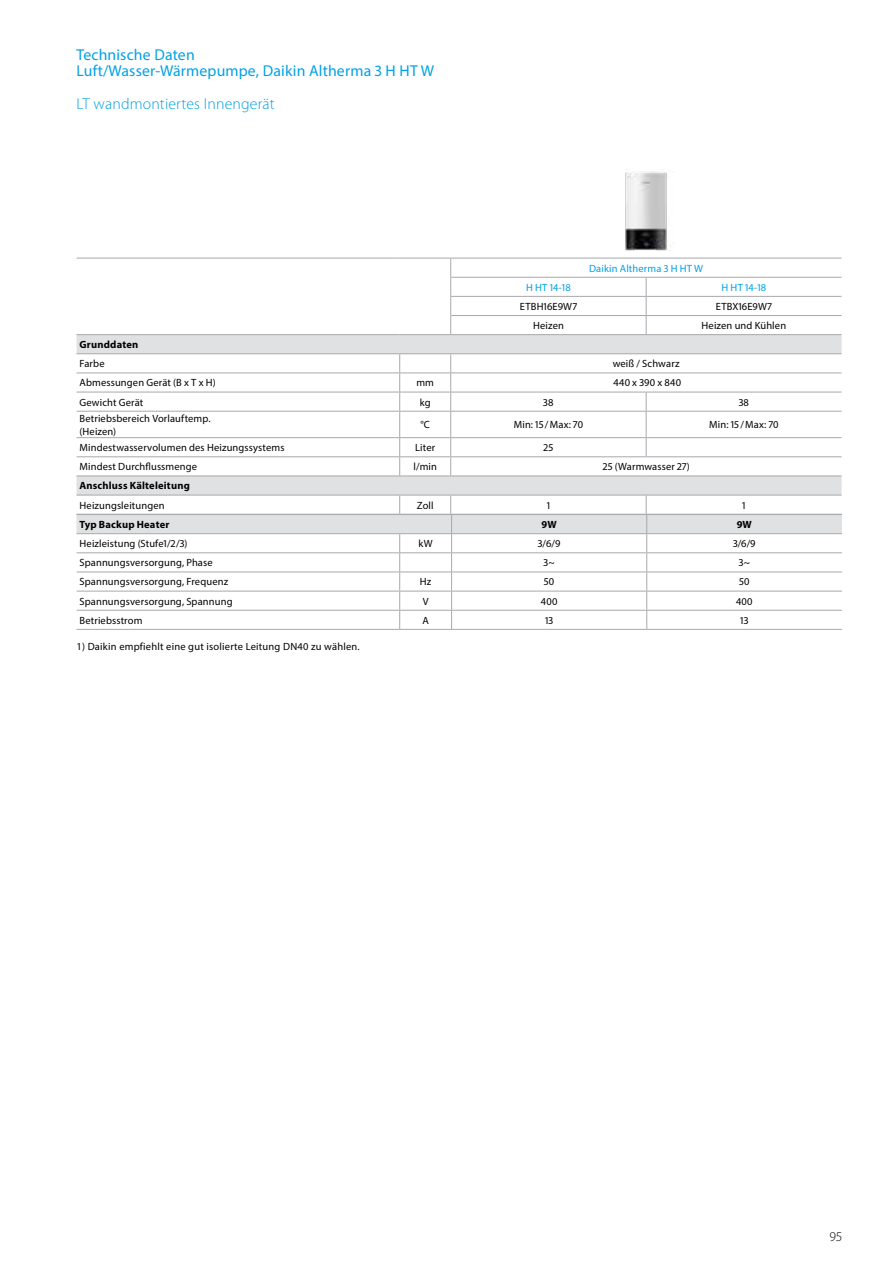
<style>
.page{position:relative;width:893px;height:1263px;background:#fff}
.page>*{position:absolute;margin:0;border:0;box-sizing:border-box;transform-origin:0 0}
.t1{font:15.75px/16.5px "Myriad Pro";letter-spacing:.01em;color:#00a1e4}
.t2{font:300 15.75px "Myriad Pro";letter-spacing:.01em;color:#00a1e4}
.t3{font:300 13.5px "Myriad Pro";color:#000}
.t4{font:10.5px/12.6px "Myriad Pro";letter-spacing:.015em;color:#000}
.t5{font:700 10.5px "Myriad Pro";letter-spacing:.02em;color:#000}
.t6{font:10.5px "Myriad Pro";letter-spacing:.01em;color:#00a1e4}
</style>
<div class="page">
<svg style="left:77px;top:335px;width:765px;height:160px"></svg>
<hr style="left:77px;top:258px;width:323px;height:1px;background:#a7a9ac">
<hr style="left:400px;top:258px;width:51px;height:1px;background:#a7a9ac">
<hr style="left:451px;top:258px;width:195px;height:1px;background:#a7a9ac">
<hr style="left:646px;top:258px;width:196px;height:1px;background:#a7a9ac">
<hr style="left:451px;top:277px;width:195px;height:1px;background:#a7a9ac">
<hr style="left:646px;top:277px;width:196px;height:1px;background:#a7a9ac">
<hr style="left:451px;top:296px;width:195px;height:1px;background:#a7a9ac">
<hr style="left:646px;top:296px;width:196px;height:1px;background:#a7a9ac">
<hr style="left:451px;top:315px;width:195px;height:1px;background:#a7a9ac">
<hr style="left:646px;top:315px;width:196px;height:1px;background:#a7a9ac">
<hr style="left:77px;top:373px;width:323px;height:1px;background:#a7a9ac">
<hr style="left:400px;top:373px;width:51px;height:1px;background:#a7a9ac">
<hr style="left:451px;top:373px;width:195px;height:1px;background:#a7a9ac">
<hr style="left:646px;top:373px;width:196px;height:1px;background:#a7a9ac">
<hr style="left:77px;top:392px;width:323px;height:1px;background:#a7a9ac">
<hr style="left:400px;top:392px;width:51px;height:1px;background:#a7a9ac">
<hr style="left:451px;top:392px;width:195px;height:1px;background:#a7a9ac">
<hr style="left:646px;top:392px;width:196px;height:1px;background:#a7a9ac">
<hr style="left:77px;top:411px;width:323px;height:1px;background:#a7a9ac">
<hr style="left:400px;top:411px;width:51px;height:1px;background:#a7a9ac">
<hr style="left:451px;top:411px;width:195px;height:1px;background:#a7a9ac">
<hr style="left:646px;top:411px;width:196px;height:1px;background:#a7a9ac">
<svg style="left:450px;top:258px;width:1px;height:76px"></svg>
<svg style="left:646px;top:278px;width:1px;height:56px"></svg>
<svg style="left:646px;top:392px;width:1px;height:64px"></svg>
<svg style="left:399px;top:354px;width:1px;height:122px"></svg>
<svg style="left:450px;top:354px;width:1px;height:122px"></svg>
<hr style="left:77px;top:334px;width:323px;height:1px;background:#a7a9ac">
<hr style="left:400px;top:334px;width:51px;height:1px;background:#a7a9ac">
<hr style="left:451px;top:334px;width:195px;height:1px;background:#a7a9ac">
<hr style="left:646px;top:334px;width:196px;height:1px;background:#a7a9ac">
<hr style="left:77px;top:353px;width:323px;height:1px;background:#a7a9ac">
<hr style="left:400px;top:353px;width:51px;height:1px;background:#a7a9ac">
<hr style="left:451px;top:353px;width:195px;height:1px;background:#a7a9ac">
<hr style="left:646px;top:353px;width:196px;height:1px;background:#a7a9ac">
<hr style="left:77px;top:437px;width:323px;height:1px;background:#a7a9ac">
<hr style="left:400px;top:437px;width:51px;height:1px;background:#a7a9ac">
<hr style="left:451px;top:437px;width:195px;height:1px;background:#a7a9ac">
<hr style="left:646px;top:437px;width:196px;height:1px;background:#a7a9ac">
<hr style="left:77px;top:456px;width:323px;height:1px;background:#a7a9ac">
<hr style="left:400px;top:456px;width:51px;height:1px;background:#a7a9ac">
<hr style="left:451px;top:456px;width:195px;height:1px;background:#a7a9ac">
<hr style="left:646px;top:456px;width:196px;height:1px;background:#a7a9ac">
<hr style="left:77px;top:476px;width:323px;height:1px;background:#a7a9ac">
<hr style="left:400px;top:476px;width:51px;height:1px;background:#a7a9ac">
<hr style="left:451px;top:476px;width:195px;height:1px;background:#a7a9ac">
<hr style="left:646px;top:476px;width:196px;height:1px;background:#a7a9ac">
<img style="left:625px;top:169px;width:49px;height:82px">
<hr style="left:77px;top:629px;width:323px;height:1px;background:#a7a9ac">
<hr style="left:400px;top:629px;width:52px;height:1px;background:#a7a9ac">
<hr style="left:452px;top:629px;width:195px;height:1px;background:#a7a9ac">
<hr style="left:647px;top:629px;width:195px;height:1px;background:#a7a9ac">
<svg style="left:77px;top:495px;width:765px;height:134px"></svg>
<h1 class="t1" style="left:77px;top:47px;width:359px">Technische Daten<br>Luft/Wasser-Wärmepumpe, Daikin Altherma 3 H HT W</h1>
<h1 class="t2" style="left:77px;top:98px;width:200px">LT wandmontiertes Innengerät</h1>
<p class="t6" style="left:589px;top:264px;width:115px">Daikin Altherma 3 H HT W</p>
<p class="t6" style="left:526px;top:283px;width:46px">H HT 14-18</p>
<p class="t6" style="left:722px;top:283px;width:46px">H HT 14-18</p>
<p class="t4" style="left:520px;top:301px;width:59px">ETBH16E9W7</p>
<p class="t4" style="left:716px;top:301px;width:57px">ETBX16E9W7</p>
<p class="t4" style="left:533px;top:320px;width:32px">Heizen</p>
<p class="t4" style="left:702px;top:320px;width:86px">Heizen und Kühlen</p>
<p class="t5" style="left:80px;top:341px;width:60px">Grunddaten</p>
<p class="t4" style="left:80px;top:358px;width:27px">Farbe</p>
<p class="t4" style="left:613px;top:358px;width:68px">weiß / Schwarz</p>
<p class="t4" style="left:80px;top:377px;width:138px">Abmessungen Gerät (B x T x H)</p>
<p class="t4" style="left:416px;top:377px;width:19px">mm</p>
<p class="t4" style="left:613px;top:377px;width:69px">440 x 390 x 840</p>
<p class="t4" style="left:80px;top:397px;width:65px">Gewicht Gerät</p>
<p class="t4" style="left:420px;top:397px;width:12px">kg</p>
<p class="t4" style="left:543px;top:397px;width:12px">38</p>
<p class="t4" style="left:739px;top:397px;width:12px">38</p>
<p class="t4" style="left:80px;top:413px;width:133px">Betriebsbereich Vorlauftemp. (Heizen)</p>
<p class="t4" style="left:420px;top:419px;width:11px">°C</p>
<p class="t4" style="left:514px;top:419px;width:71px">Min: 15 / Max: 70</p>
<p class="t4" style="left:709px;top:419px;width:71px">Min: 15 / Max: 70</p>
<p class="t4" style="left:80px;top:442px;width:206px">Mindestwasservolumen des Heizungssystems</p>
<p class="t4" style="left:415px;top:442px;width:22px">Liter</p>
<p class="t4" style="left:543px;top:442px;width:11px">25</p>
<p class="t4" style="left:80px;top:461px;width:119px">Mindest Durchflussmenge</p>
<p class="t4" style="left:414px;top:461px;width:25px">l/min</p>
<p class="t4" style="left:603px;top:461px;width:88px">25 (Warmwasser 27)</p>
<p class="t5" style="left:80px;top:482px;width:112px">Anschluss Kälteleitung</p>
<p class="t4" style="left:80px;top:500px;width:87px">Heizungsleitungen</p>
<p class="t4" style="left:417px;top:500px;width:18px">Zoll</p>
<p class="t4" style="left:547px;top:500px;width:5px">1</p>
<p class="t4" style="left:742px;top:500px;width:5px">1</p>
<p class="t5" style="left:80px;top:521px;width:91px">Typ Backup Heater</p>
<p class="t5" style="left:542px;top:521px;width:17px">9W</p>
<p class="t5" style="left:737px;top:521px;width:17px">9W</p>
<p class="t4" style="left:80px;top:538px;width:109px">Heizleistung (Stufe1/2/3)</p>
<p class="t4" style="left:419px;top:538px;width:16px">kW</p>
<p class="t4" style="left:538px;top:538px;width:24px">3/6/9</p>
<p class="t4" style="left:733px;top:538px;width:24px">3/6/9</p>
<p class="t4" style="left:80px;top:557px;width:135px">Spannungsversorgung, Phase</p>
<p class="t4" style="left:544px;top:557px;width:13px">3~</p>
<p class="t4" style="left:739px;top:557px;width:13px">3~</p>
<p class="t4" style="left:80px;top:576px;width:150px">Spannungsversorgung, Frequenz</p>
<p class="t4" style="left:420px;top:576px;width:13px">Hz</p>
<p class="t4" style="left:544px;top:576px;width:12px">50</p>
<p class="t4" style="left:739px;top:576px;width:12px">50</p>
<p class="t4" style="left:80px;top:596px;width:155px">Spannungsversorgung, Spannung</p>
<p class="t4" style="left:423px;top:596px;width:7px">V</p>
<p class="t4" style="left:541px;top:596px;width:18px">400</p>
<p class="t4" style="left:736px;top:596px;width:18px">400</p>
<p class="t4" style="left:80px;top:615px;width:65px">Betriebsstrom</p>
<p class="t4" style="left:422px;top:615px;width:8px">A</p>
<p class="t4" style="left:545px;top:615px;width:10px">13</p>
<p class="t4" style="left:740px;top:615px;width:10px">13</p>
<p class="t4" style="left:77px;top:641px;width:285px">1) Daikin empfiehlt eine gut isolierte Leitung DN40 zu wählen.</p>
<p class="t3" style="left:829px;top:1231px;width:14px">95</p>
</div>
